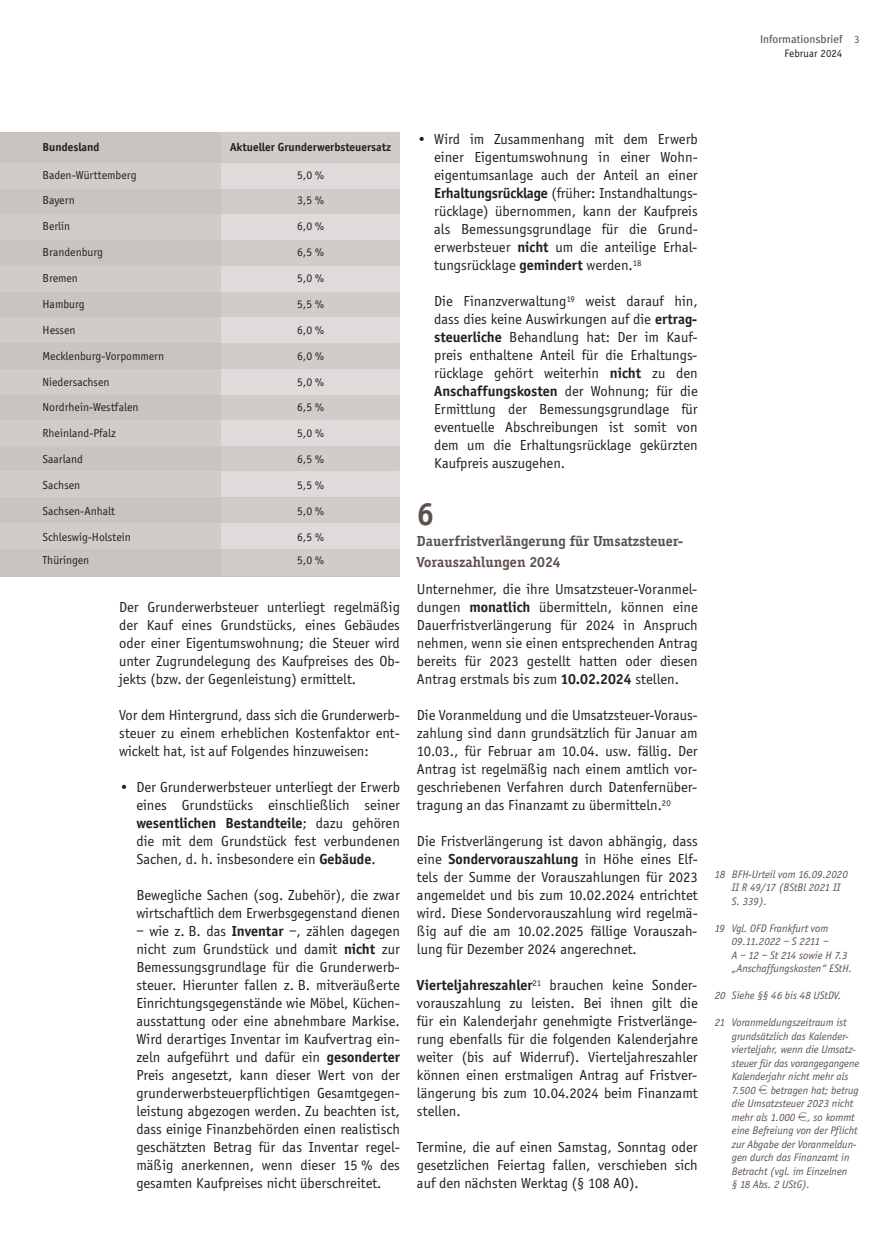
<style>
.page{position:relative;width:885px;height:1259px;background:#fff}
.page>*{position:absolute;margin:0;border:0;box-sizing:border-box;transform-origin:0 0}
.t1{font:700 33px "Officina Serif";color:#5d524e}
.t2{font:15px/18px "Officina Sans";color:#231f20;text-align:justify}
.t3{font:700 15px/21px "Officina Serif";color:#5d524e}
.t4{font:12px "Officina Sans";color:#231f20}
.t5{font:700 12px "Officina Sans";color:#231f20}
.t6{font:italic 11.25px/13.5px "Officina Sans";color:#5d524e}
.t7{font:11.25px "Meta Plus";color:#5d524e}
.t8{font:11.25px "Officina Sans";color:#231f20}
.s1{font-family:"Officina Sans"}
.s2{font-weight:700}
.s3{color:#fff}
.s4{font-family:"Eurofont";font-style:normal}
</style>
<div class="page">
<div style="left:0;top:132px;width:400px;height:444px;background:#c9c4c2"></div>
<div style="left:0;top:163px;width:221px;height:25px;background:#d0ccca"></div>
<div style="left:0;top:214px;width:221px;height:26px;background:#d0ccca"></div>
<div style="left:0;top:266px;width:221px;height:25px;background:#d0ccca"></div>
<div style="left:0;top:317px;width:221px;height:26px;background:#d0ccca"></div>
<div style="left:0;top:369px;width:221px;height:25px;background:#d0ccca"></div>
<div style="left:0;top:420px;width:221px;height:26px;background:#d0ccca"></div>
<div style="left:0;top:472px;width:221px;height:25px;background:#d0ccca"></div>
<div style="left:0;top:523px;width:221px;height:26px;background:#d0ccca"></div>
<svg style="left:221px;top:188px;width:179px;height:284px"></svg>
<div style="left:221px;top:163px;width:179px;height:25px;background:#dedbda"></div>
<div style="left:221px;top:214px;width:179px;height:26px;background:#dedbda"></div>
<div style="left:221px;top:266px;width:179px;height:25px;background:#dedbda"></div>
<div style="left:221px;top:317px;width:179px;height:26px;background:#dedbda"></div>
<div style="left:221px;top:369px;width:179px;height:25px;background:#dedbda"></div>
<div style="left:221px;top:420px;width:179px;height:26px;background:#dedbda"></div>
<div style="left:221px;top:472px;width:179px;height:25px;background:#dedbda"></div>
<div style="left:221px;top:523px;width:179px;height:26px;background:#dedbda"></div>
<p class="t7" style="left:760px;top:32px;width:101px">Informationsbrief <span class="s1">3</span></p>
<p class="t8" style="left:784px;top:49px;width:59px">Februar 2024</p>
<p class="t5" style="left:43px;top:143px;width:59px">Bundesland</p>
<p class="t5" style="left:230px;top:143px;width:162px">Aktueller Grunderwerbsteuersatz</p>
<p class="t4" style="left:43px;top:170px;width:95px">Baden-Württemberg</p>
<p class="t4" style="left:297px;top:170px;width:28px">5,0 %</p>
<p class="t4" style="left:43px;top:196px;width:34px">Bayern</p>
<p class="t4" style="left:297px;top:196px;width:28px">3,5 %</p>
<p class="t4" style="left:43px;top:222px;width:29px">Berlin</p>
<p class="t4" style="left:297px;top:222px;width:28px">6,0 %</p>
<p class="t4" style="left:43px;top:247px;width:62px">Brandenburg</p>
<p class="t4" style="left:297px;top:247px;width:28px">6,5 %</p>
<p class="t4" style="left:43px;top:273px;width:37px">Bremen</p>
<p class="t4" style="left:297px;top:273px;width:28px">5,0 %</p>
<p class="t4" style="left:43px;top:299px;width:44px">Hamburg</p>
<p class="t4" style="left:297px;top:299px;width:28px">5,5 %</p>
<p class="t4" style="left:43px;top:325px;width:35px">Hessen</p>
<p class="t4" style="left:297px;top:325px;width:28px">6,0 %</p>
<p class="t4" style="left:43px;top:351px;width:123px">Mecklenburg-Vorpommern</p>
<p class="t4" style="left:297px;top:351px;width:28px">6,0 %</p>
<p class="t4" style="left:43px;top:377px;width:68px">Niedersachsen</p>
<p class="t4" style="left:297px;top:377px;width:28px">5,0 %</p>
<p class="t4" style="left:43px;top:403px;width:97px">Nordrhein-Westfalen</p>
<p class="t4" style="left:297px;top:403px;width:28px">6,5 %</p>
<p class="t4" style="left:43px;top:428px;width:75px">Rheinland-Pfalz</p>
<p class="t4" style="left:297px;top:428px;width:28px">5,0 %</p>
<p class="t4" style="left:43px;top:454px;width:42px">Saarland</p>
<p class="t4" style="left:297px;top:454px;width:28px">6,5 %</p>
<p class="t4" style="left:43px;top:480px;width:39px">Sachsen</p>
<p class="t4" style="left:297px;top:480px;width:28px">5,5 %</p>
<p class="t4" style="left:43px;top:506px;width:74px">Sachsen-Anhalt</p>
<p class="t4" style="left:297px;top:506px;width:28px">5,0 %</p>
<p class="t4" style="left:43px;top:532px;width:90px">Schleswig-Holstein</p>
<p class="t4" style="left:297px;top:532px;width:28px">6,5 %</p>
<p class="t4" style="left:43px;top:555px;width:48px">Thüringen</p>
<p class="t4" style="left:297px;top:555px;width:28px">5,0 %</p>
<p class="t2" style="left:119px;top:599px;width:282px">Der Grunderwerbsteuer unterliegt regelmäßig der Kauf eines Grundstücks, eines Gebäudes oder einer Eigentumswohnung; die Steuer wird unter Zugrundelegung des Kaufpreises des Ob&shy;jekts (bzw. der Gegenleistung) ermittelt.</p>
<p class="t2" style="left:119px;top:707px;width:282px">Vor dem Hintergrund, dass sich die Grunderwerb&shy;steuer zu einem erheblichen Kostenfaktor ent&shy;wickelt hat, ist auf Folgendes hinzuweisen:</p>
<p class="t2" style="left:136px;top:779px;width:265px;text-indent:-17px">• Der Grunderwerbsteuer unterliegt der Erwerb eines Grundstücks einschließlich seiner <span class="s2">wesentlichen Bestandteile</span>; dazu gehören die mit dem Grundstück fest verbundenen Sachen, d. h. insbesondere ein <span class="s2">Gebäude</span>.</p>
<p class="t2" style="left:119px;top:887px;width:282px;text-align:right"><span class="s3">•</span> Bewegliche Sachen (sog. Zubehör), die zwar wirtschaftlich dem Erwerbsgegenstand dienen</p>
<p class="t2" style="left:136px;top:923px;width:265px">– wie z. B. das <span class="s2">Inventar</span> –, zählen dagegen nicht zum Grundstück und damit <span class="s2">nicht</span> zur Bemessungsgrundlage für die Grunderwerb&shy;steuer. Hierunter fallen z. B. mitveräußerte Einrichtungsgegenstände wie Möbel, Küchen&shy;ausstattung oder eine abnehmbare Markise.<br>Wird derartiges Inventar im Kaufvertrag ein&shy;zeln aufgeführt und dafür ein <span class="s2">gesonderter </span>Preis angesetzt, kann dieser Wert von der grunderwerbsteuerpflichtigen Gesamtgegen&shy;leistung abgezogen werden. Zu beachten ist, dass einige Finanzbehörden einen realistisch geschätzten Betrag für das Inventar regel&shy;mäßig anerkennen, wenn dieser 15 % des gesamten Kaufpreises nicht überschreitet.</p>
<p class="t2" style="left:434px;top:131px;width:265px;text-indent:-17px">• Wird im Zusammenhang mit dem Erwerb einer Eigentumswohnung in einer Wohn&shy;eigentumsanlage auch der Anteil an einer <span class="s2">Erhaltungsrücklage</span> (früher: Instandhaltungs&shy;rücklage) übernommen, kann der Kaufpreis als Bemessungsgrundlage für die Grund&shy;erwerbsteuer <span class="s2">nicht</span> um die anteilige Erhal&shy;tungsrücklage <span class="s2">gemindert</span> werden.<sup>18</sup></p>
<p class="t2" style="left:434px;top:293px;width:265px;text-indent:-17px"><span class="s3">•</span> Die Finanzverwaltung<sup>19</sup> weist darauf hin, dass dies keine Auswirkungen auf die <span class="s2">ertrag&shy;steuerliche</span> Behandlung hat: Der im Kauf&shy;preis enthaltene Anteil für die Erhaltungs&shy;rücklage gehört weiterhin <span class="s2">nicht</span> zu den <span class="s2">Anschaffungskosten</span> der Wohnung; für die Ermittlung der Bemessungsgrundlage für eventuelle Abschreibungen ist somit von dem um die Erhaltungsrücklage gekürzten Kaufpreis auszugehen.</p>
<h1 class="t1" style="left:417px;top:501px;width:19px">6</h1>
<p class="t3" style="left:417px;top:532px;width:268px">Dauerfristverlängerung für Umsatzsteuer-<br>Vorauszahlungen 2024</p>
<p class="t2" style="left:417px;top:581px;width:282px">Unternehmer, die ihre Umsatzsteuer-Voranmel&shy;dungen <span class="s2">monatlich</span> übermitteln, können eine Dauerfristverlängerung für 2024 in Anspruch nehmen, wenn sie einen entsprechenden Antrag bereits für 2023 gestellt hatten oder diesen Antrag erstmals bis zum <span class="s2">10.02.2024</span> stellen.</p>
<p class="t2" style="left:417px;top:707px;width:282px">Die Voranmeldung und die Umsatzsteuer-Voraus&shy;zahlung sind dann grundsätzlich für Januar am 10.03., für Februar am 10.04. usw. fällig. Der Antrag ist regelmäßig nach einem amtlich vor&shy;geschriebenen Verfahren durch Datenfernüber&shy;tragung an das Finanzamt zu übermitteln.<sup>20</sup></p>
<p class="t2" style="left:417px;top:833px;width:282px">Die Fristverlängerung ist davon abhängig, dass eine <span class="s2">Sondervorauszahlung</span> in Höhe eines Elf&shy;tels der Summe der Vorauszahlungen für 2023 angemeldet und bis zum 10.02.2024 entrichtet wird. Diese Sondervorauszahlung wird regelmä&shy;ßig auf die am 10.02.2025 fällige Vorauszah&shy;lung für Dezember 2024 angerechnet.</p>
<p class="t2" style="left:417px;top:977px;width:282px"><span class="s2">Vierteljahreszahler</span><sup>21</sup> brauchen keine Sonder&shy;vorauszahlung zu leisten. Bei ihnen gilt die für ein Kalenderjahr genehmigte Fristverlänge&shy;rung ebenfalls für die folgenden Kalenderjahre weiter (bis auf Widerruf). Vierteljahreszahler können einen erstmaligen Antrag auf Fristver&shy;längerung bis zum 10.04.2024 beim Finanzamt stellen.</p>
<p class="t2" style="left:417px;top:1139px;width:282px">Termine, die auf einen Samstag, Sonntag oder gesetzlichen Feiertag fallen, verschieben sich auf den nächsten Werktag (§ 108 AO).</p>
<p class="t6" style="left:731px;top:868px;width:117px;text-indent:-17px">18 BFH-Urteil vom 16.09.2020<br>II R 49/17 (BStBl 2021 II<br>S. 339).</p>
<p class="t6" style="left:731px;top:922px;width:122px;text-indent:-17px">19 Vgl. OFD Frankfurt vom<br>09.11.2022 – S 2211 –<br>A – 12 – St 214 sowie H 7.3 „Anschaffungskosten“ EStH.</p>
<p class="t6" style="left:714px;top:989px;width:128px">20 Siehe §§ 46 bis 48 UStDV.</p>
<p class="t6" style="left:731px;top:1016px;width:129px;text-indent:-17px">21 Voranmeldungszeitraum ist grundsätzlich das Kalender&shy;vierteljahr, wenn die Umsatz&shy;steuer für das vorangegangene<br>Kalenderjahr nicht mehr als<br>7.500 <span class="s4">e</span> betragen hat; betrug die Umsatzsteuer 2023 nicht mehr als 1.000 <span class="s4">e</span>, so kommt eine Befreiung von der Pflicht zur Abgabe der Voranmeldun&shy;gen durch das Finanzamt in<br>Betracht (vgl. im Einzelnen<br>§ 18 Abs. 2 UStG).</p>
</div>
